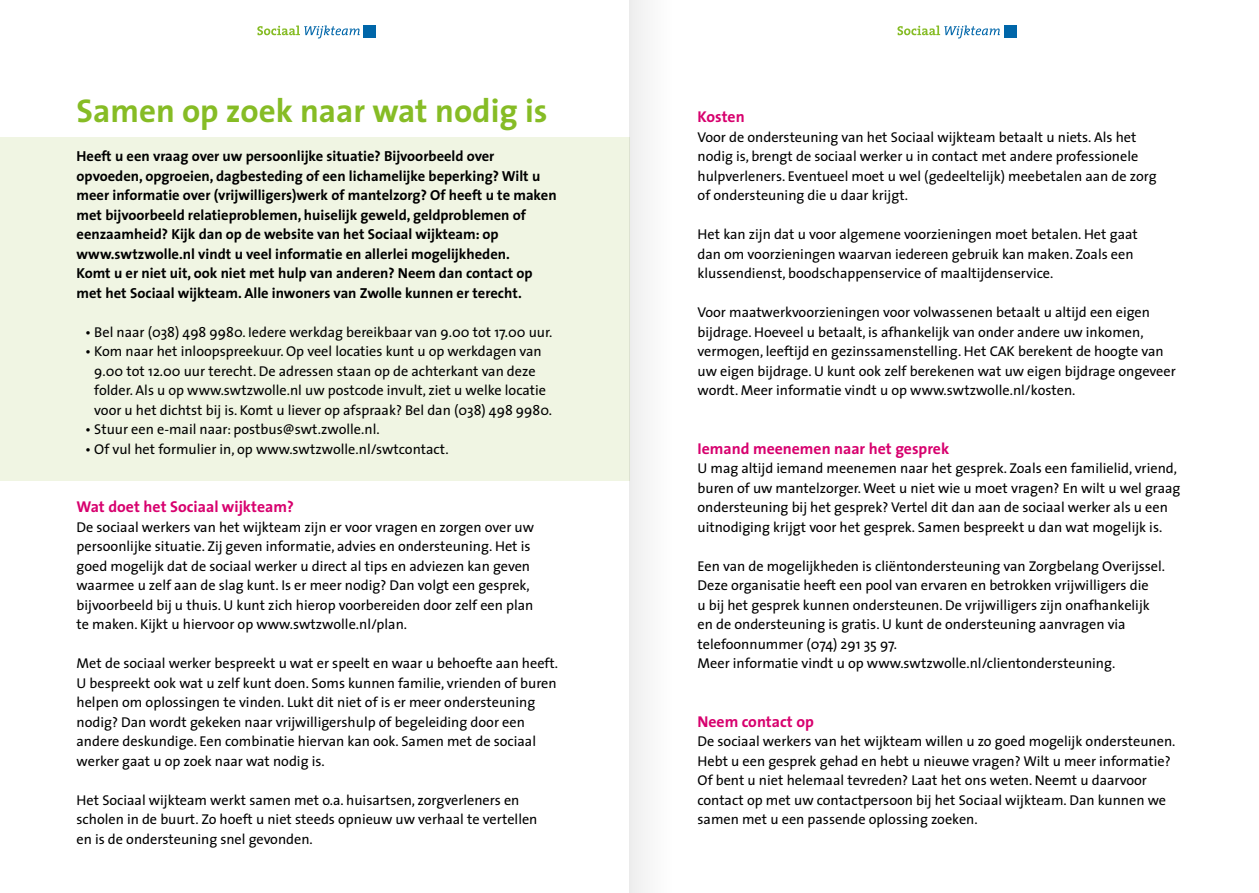
<style>
.page{position:relative;width:1259px;height:893px;background:#fff}
.page>*{position:absolute;margin:0;border:0;box-sizing:border-box;transform-origin:0 0}
.t1{font:700 33px "The Sans";color:#86bc25}
.t2{font:700 15.75px "The Sans";color:#d7006e}
.t3{font:700 14.55px/19.5px "The Sans";color:#000}
.t4{font:14.25px/19.5px "The Sans";color:#000}
</style>
<div class="page">
<svg style="left:257px;top:25px;width:103px;height:13px"></svg>
<div style="left:363px;top:26px;width:13px;height:12px;background:#0066a9"></div>
<svg style="left:897px;top:25px;width:103px;height:13px"></svg>
<div style="left:1003px;top:26px;width:13px;height:12px;background:#0066a9"></div>
<div style="left:0;top:137px;width:629px;height:343px;background:#f0f5e3"></div>
<div style="left:629px;top:0;width:43px;height:893px;background:#f7f7f7"></div>
<h1 class="t1" style="left:77px;top:84px;width:472px">Samen op zoek naar wat nodig is</h1>
<p class="t3" style="left:77px;top:146px;width:482px">Heeft u een vraag over uw persoonlijke situatie? Bijvoorbeeld over opvoeden, opgroeien, dagbesteding of een lichamelijke beperking? Wilt u meer informatie over (vrijwilligers)werk of mantelzorg? Of heeft u te maken met bijvoorbeeld relatieproblemen, huiselijk geweld, geldproblemen of eenzaamheid? Kijk dan op de website van het Sociaal wijkteam: op www.swtzwolle.nl vindt u veel informatie en allerlei mogelijkheden.<br>Komt u er niet uit, ook niet met hulp van anderen? Neem dan contact op met het Sociaal wijkteam. Alle inwoners van Zwolle kunnen er terecht.</p>
<p class="t4" style="left:85px;top:322px;width:469px">• Bel naar (038) 498 9980. Iedere werkdag bereikbaar van 9.00 tot 17.00 uur.</p>
<p class="t4" style="left:94px;top:341px;width:459px;text-indent:-9px">• Kom naar het inloopspreekuur. Op veel locaties kunt u op werkdagen van 9.00 tot 12.00 uur terecht. De adressen staan op de achterkant van deze folder. Als u op www.swtzwolle.nl uw postcode invult, ziet u welke locatie voor u het dichtst bij is. Komt u liever op afspraak? Bel dan (038) 498 9980.</p>
<p class="t4" style="left:85px;top:419px;width:296px">• Stuur een e-mail naar: postbus@swt.zwolle.nl.</p>
<p class="t4" style="left:85px;top:439px;width:365px">• Of vul het formulier in, op www.swtzwolle.nl/swtcontact.</p>
<p class="t2" style="left:77px;top:494px;width:219px">Wat doet het Sociaal wijkteam?</p>
<p class="t4" style="left:77px;top:517px;width:459px">De sociaal werkers van het wijkteam zijn er voor vragen en zorgen over uw persoonlijke situatie. Zij geven informatie, advies en ondersteuning. Het is goed mogelijk dat de sociaal werker u direct al tips en adviezen kan geven waarmee u zelf aan de slag kunt. Is er meer nodig? Dan volgt een gesprek, bijvoorbeeld bij u thuis. U kunt zich hierop voorbereiden door zelf een plan te maken. Kijkt u hiervoor op www.swtzwolle.nl/plan.</p>
<p class="t4" style="left:77px;top:653px;width:483px">Met de sociaal werker bespreekt u wat er speelt en waar u behoefte aan heeft.<br>U bespreekt ook wat u zelf kunt doen. Soms kunnen familie, vrienden of buren helpen om oplossingen te vinden. Lukt dit niet of is er meer ondersteuning nodig? Dan wordt gekeken naar vrijwilligershulp of begeleiding door een andere deskundige. Een combinatie hiervan kan ook. Samen met de sociaal werker gaat u op zoek naar wat nodig is.</p>
<p class="t4" style="left:77px;top:790px;width:462px">Het Sociaal wijkteam werkt samen met o.a. huisartsen, zorgverleners en scholen in de buurt. Zo hoeft u niet steeds opnieuw uw verhaal te vertellen en is de ondersteuning snel gevonden.</p>
<p class="t2" style="left:697px;top:104px;width:49px">Kosten</p>
<p class="t4" style="left:697px;top:127px;width:460px">Voor de ondersteuning van het Sociaal wijkteam betaalt u niets. Als het nodig is, brengt de sociaal werker u in contact met andere professionele hulpverleners. Eventueel moet u wel (gedeeltelijk) meebetalen aan de zorg of ondersteuning die u daar krijgt.</p>
<p class="t4" style="left:697px;top:224px;width:441px">Het kan zijn dat u voor algemene voorzieningen moet betalen. Het gaat dan om voorzieningen waarvan iedereen gebruik kan maken. Zoals een klussendienst, boodschappenservice of maaltijdenservice.</p>
<p class="t4" style="left:697px;top:302px;width:480px">Voor maatwerkvoorzieningen voor volwassenen betaalt u altijd een eigen bijdrage. Hoeveel u betaalt, is afhankelijk van onder andere uw inkomen, vermogen, leeftijd en gezinssamenstelling. Het CAK berekent de hoogte van uw eigen bijdrage. U kunt ook zelf berekenen wat uw eigen bijdrage ongeveer wordt. Meer informatie vindt u op www.swtzwolle.nl/kosten.</p>
<p class="t2" style="left:697px;top:435px;width:253px">Iemand meenemen naar het gesprek</p>
<p class="t4" style="left:697px;top:458px;width:484px">U mag altijd iemand meenemen naar het gesprek. Zoals een familielid, vriend, buren of uw mantelzorger. Weet u niet wie u moet vragen? En wilt u wel graag ondersteuning bij het gesprek? Vertel dit dan aan de sociaal werker als u een uitnodiging krijgt voor het gesprek. Samen bespreekt u dan wat mogelijk is.</p>
<p class="t4" style="left:697px;top:556px;width:469px">Een van de mogelijkheden is cliëntondersteuning van Zorgbelang Overijssel.<br>Deze organisatie heeft een pool van ervaren en betrokken vrijwilligers die<br>u bij het gesprek kunnen ondersteunen. De vrijwilligers zijn onafhankelijk en de ondersteuning is gratis. U kunt de ondersteuning aanvragen via telefoonnummer (074) 291 35 97.<br>Meer informatie vindt u op www.swtzwolle.nl/clientondersteuning.</p>
<p class="t2" style="left:697px;top:708px;width:118px">Neem contact op</p>
<p class="t4" style="left:697px;top:731px;width:479px">De sociaal werkers van het wijkteam willen u zo goed mogelijk ondersteunen.<br>Hebt u een gesprek gehad en hebt u nieuwe vragen? Wilt u meer informatie?<br>Of bent u niet helemaal tevreden? Laat het ons weten. Neemt u daarvoor contact op met uw contactpersoon bij het Sociaal wijkteam. Dan kunnen we samen met u een passende oplossing zoeken.</p>
</div>
